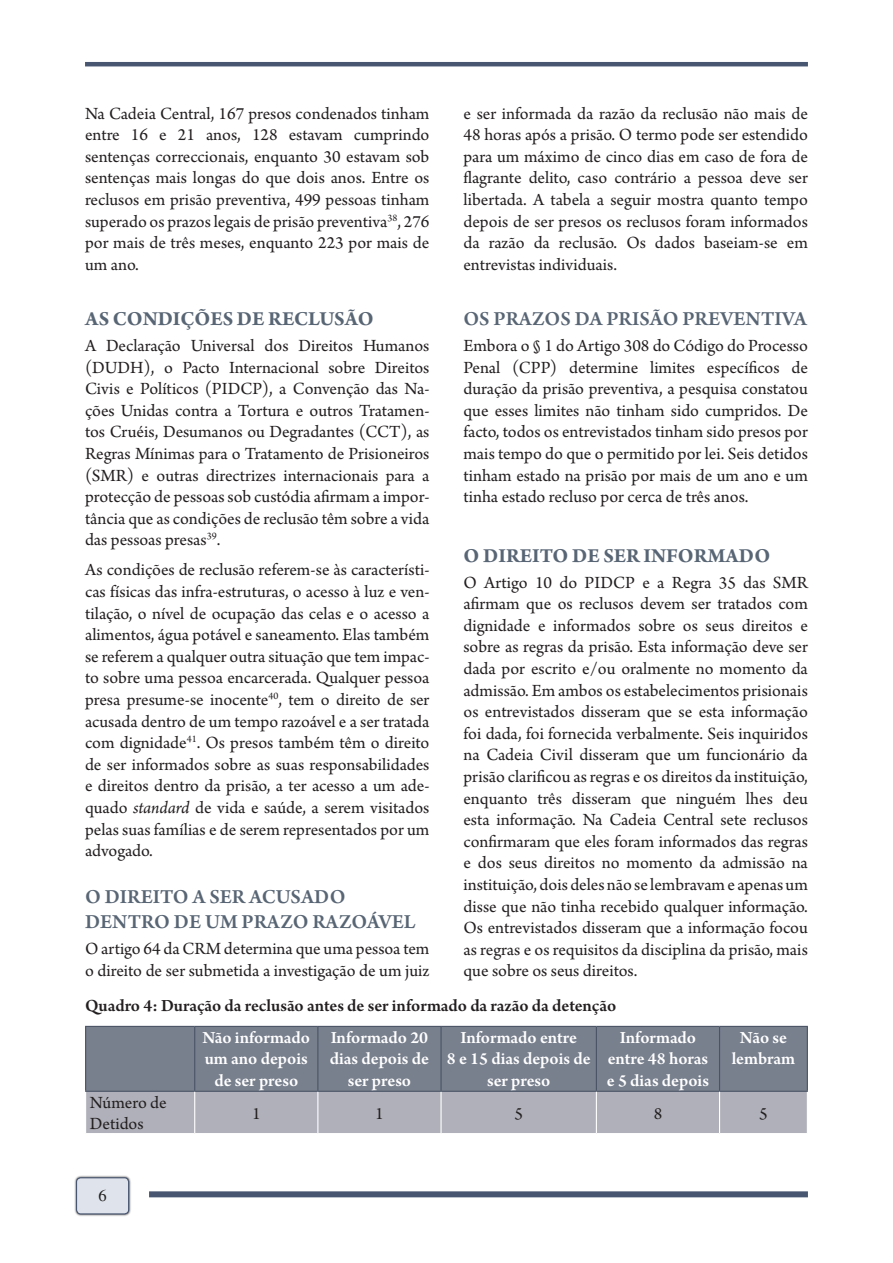
<style>
.page{position:relative;width:893px;height:1263px;background:#fff}
.page>*{position:absolute;margin:0;border:0;box-sizing:border-box;transform-origin:0 0}
.Subtitulo{font:600 21px/25.2px "Arno Pro";color:#586574}
.Subtitulo-2{font:700 21px "Arno Pro";color:#586574}
.Corpo{font:18px/21.6px "Arno Pro";color:#231f20;text-align:justify}
.t1{font:600 18px/21.6px "Arno Pro";color:#fff;text-align:center}
.Table_title{font:600 18px "Arno Pro";letter-spacing:-.005em;color:#231f20}
.t2{font:16.5px "News Serif";color:#231f20}
.s1{font-style:italic}
</style>
<div class="page">
<div style="left:74px;top:1175px;width:57px;height:41px;background:#231f20;opacity:.75"></div>
<div style="left:77px;top:1178px;width:52px;height:36px;background:#dfe4ec;border-radius:4px"></div>
<div style="left:76px;top:1177px;width:53px;height:37px;border:1px solid #485671;border-radius:4px"></div>
<div style="left:149px;top:1191px;width:659px;height:6px;background:#485671"></div>
<hr style="left:85px;top:62px;width:723px;height:4px;background:#485671">
<div style="left:86px;top:1027px;width:721px;height:64px;background:#787f8d"></div>
<div style="left:86px;top:1092px;width:721px;height:41px;background:#afb0b9"></div>
<hr style="left:85px;top:1026px;width:110px;height:1px;background:#495465">
<hr style="left:85px;top:1027px;width:1px;height:64px;background:#495465">
<hr style="left:195px;top:1026px;width:123px;height:1px;background:#495465">
<hr style="left:194px;top:1027px;width:1px;height:64px;background:#495465">
<hr style="left:318px;top:1026px;width:123px;height:1px;background:#495465">
<hr style="left:317px;top:1027px;width:1px;height:64px;background:#495465">
<hr style="left:441px;top:1026px;width:155px;height:1px;background:#495465">
<hr style="left:440px;top:1027px;width:2px;height:64px;background:#495465">
<hr style="left:596px;top:1026px;width:123px;height:1px;background:#495465">
<hr style="left:596px;top:1027px;width:1px;height:64px;background:#495465">
<hr style="left:719px;top:1026px;width:89px;height:1px;background:#495465">
<hr style="left:719px;top:1027px;width:1px;height:64px;background:#495465">
<hr style="left:807px;top:1027px;width:1px;height:64px;background:#495465">
<hr style="left:85px;top:1091px;width:110px;height:1px;background:#495465">
<hr style="left:195px;top:1091px;width:123px;height:1px;background:#495465">
<hr style="left:318px;top:1091px;width:123px;height:1px;background:#495465">
<hr style="left:441px;top:1091px;width:155px;height:1px;background:#495465">
<hr style="left:596px;top:1091px;width:123px;height:1px;background:#495465">
<hr style="left:719px;top:1091px;width:89px;height:1px;background:#495465">
<hr style="left:194px;top:1092px;width:1px;height:41px;background:#fff">
<hr style="left:317px;top:1092px;width:1px;height:41px;background:#fff">
<hr style="left:440px;top:1092px;width:2px;height:41px;background:#fff">
<hr style="left:596px;top:1092px;width:1px;height:41px;background:#fff">
<hr style="left:719px;top:1092px;width:1px;height:41px;background:#fff">
<p class="Corpo" style="left:85px;top:103px;width:346px">Na Cadeia Central, 167 presos condenados tinham entre 16 e 21 anos, 128 estavam cumprindo sentenças correccionais, enquanto 30 estavam sob sentenças mais longas do que dois anos. Entre os reclusos em prisão preventiva, 499 pessoas tinham superado os prazos legais de prisão preventiva<sup>38</sup>, 276 por mais de três meses, enquanto 223 por mais de um ano.</p>
<p class="Subtitulo-2" style="left:85px;top:307px;width:290px">AS CONDIÇÕES DE RECLUSÃO</p>
<p class="Corpo" style="left:85px;top:336px;width:346px">A Declaração Universal dos Direitos Humanos (DUDH), o Pacto Internacional sobre Direitos Civis e Políticos (PIDCP), a Convenção das Na&shy;ções Unidas contra a Tortura e outros Tratamen&shy;tos Cruéis, Desumanos ou Degradantes (CCT), as Regras Mínimas para o Tratamento de Prisioneiros (SMR) e outras directrizes internacionais para a protecção de pessoas sob custódia afirmam a impor&shy;tância que as condições de reclusão têm sobre a vida das pessoas presas<sup>39</sup>.</p>
<p class="Corpo" style="left:85px;top:560px;width:346px">As condições de reclusão referem-se às característi&shy;cas físicas das infra-estruturas, o acesso à luz e ven&shy;tilação, o nível de ocupação das celas e o acesso a alimentos, água potável e saneamento. Elas também se referem a qualquer outra situação que tem impac&shy;to sobre uma pessoa encarcerada. Qualquer pessoa presa presume-se inocente<sup>40</sup>, tem o direito de ser acusada dentro de um tempo razoável e a ser tratada com dignidade<sup>41</sup>. Os presos também têm o direito de ser informados sobre as suas responsabilidades e direitos dentro da prisão, a ter acesso a um ade&shy;quado <span class="s1">standard</span> de vida e saúde, a serem visitados pelas suas famílias e de serem representados por um advogado.</p>
<p class="Subtitulo" style="left:85px;top:885px;width:332px">O DIREITO A SER ACUSADO<br>DENTRO DE UM PRAZO RAZOÁVEL</p>
<p class="Corpo" style="left:85px;top:939px;width:346px">O artigo 64 da CRM determina que uma pessoa tem o direito de ser submetida a investigação de um juiz</p>
<p class="Corpo" style="left:463px;top:103px;width:346px">e ser informada da razão da reclusão não mais de 48 horas após a prisão. O termo pode ser estendido para um máximo de cinco dias em caso de fora de flagrante delito, caso contrário a pessoa deve ser libertada. A tabela a seguir mostra quanto tempo depois de ser presos os reclusos foram informados da razão da reclusão. Os dados baseiam-se em entrevistas individuais.</p>
<p class="Subtitulo" style="left:463px;top:307px;width:345px">OS PRAZOS DA PRISÃO PREVENTIVA</p>
<p class="Corpo" style="left:463px;top:336px;width:346px">Embora o § 1 do Artigo 308 do Código do Processo Penal (CPP) determine limites específicos de duração da prisão preventiva, a pesquisa constatou que esses limites não tinham sido cumpridos. De facto, todos os entrevistados tinham sido presos por mais tempo do que o permitido por lei. Seis detidos tinham estado na prisão por mais de um ano e um tinha estado recluso por cerca de três anos.</p>
<p class="Subtitulo-2" style="left:463px;top:543px;width:308px">O DIREITO DE SER INFORMADO</p>
<p class="Corpo" style="left:463px;top:572px;width:346px">O Artigo 10 do PIDCP e a Regra 35 das SMR afirmam que os reclusos devem ser tratados com dignidade e informados sobre os seus direitos e sobre as regras da prisão. Esta informação deve ser dada por escrito e/ou oralmente no momento da admissão. Em ambos os estabelecimentos prisionais os entrevistados disseram que se esta informação foi dada, foi fornecida verbalmente. Seis inquiridos na Cadeia Civil disseram que um funcionário da prisão clarificou as regras e os direitos da instituição, enquanto três disseram que ninguém lhes deu esta informação. Na Cadeia Central sete reclusos confirmaram que eles foram informados das regras e dos seus direitos no momento da admissão na instituição, dois deles não se lembravam e apenas um disse que não tinha recebido qualquer informação.<br>Os entrevistados disseram que a informação focou as regras e os requisitos da disciplina da prisão, mais que sobre os seus direitos.</p>
<p class="Table_title" style="left:85px;top:995px;width:533px">Quadro 4: Duração da reclusão antes de ser informado da razão da detenção</p>
<p class="t1" style="left:202px;top:1027px;width:109px">Não informado um ano depois de ser preso</p>
<p class="t1" style="left:330px;top:1027px;width:101px">Informado 20 dias depois de ser preso</p>
<p class="t1" style="left:447px;top:1027px;width:145px">Informado entre<br>8 e 15 dias depois de ser preso</p>
<p class="t1" style="left:607px;top:1027px;width:104px">Informado entre 48 horas e 5 dias depois</p>
<p class="t1" style="left:732px;top:1027px;width:65px">Não se lembram</p>
<p class="Corpo" style="left:90px;top:1092px;width:78px">Número de<br>Detidos</p>
<p class="Corpo" style="left:252px;top:1103px;width:10px">1</p>
<p class="Corpo" style="left:375px;top:1103px;width:10px">1</p>
<p class="Corpo" style="left:514px;top:1103px;width:10px">5</p>
<p class="Corpo" style="left:654px;top:1103px;width:10px">8</p>
<p class="Corpo" style="left:759px;top:1103px;width:10px">5</p>
<p class="t2" style="left:98px;top:1187px;width:10px">6</p>
</div>
